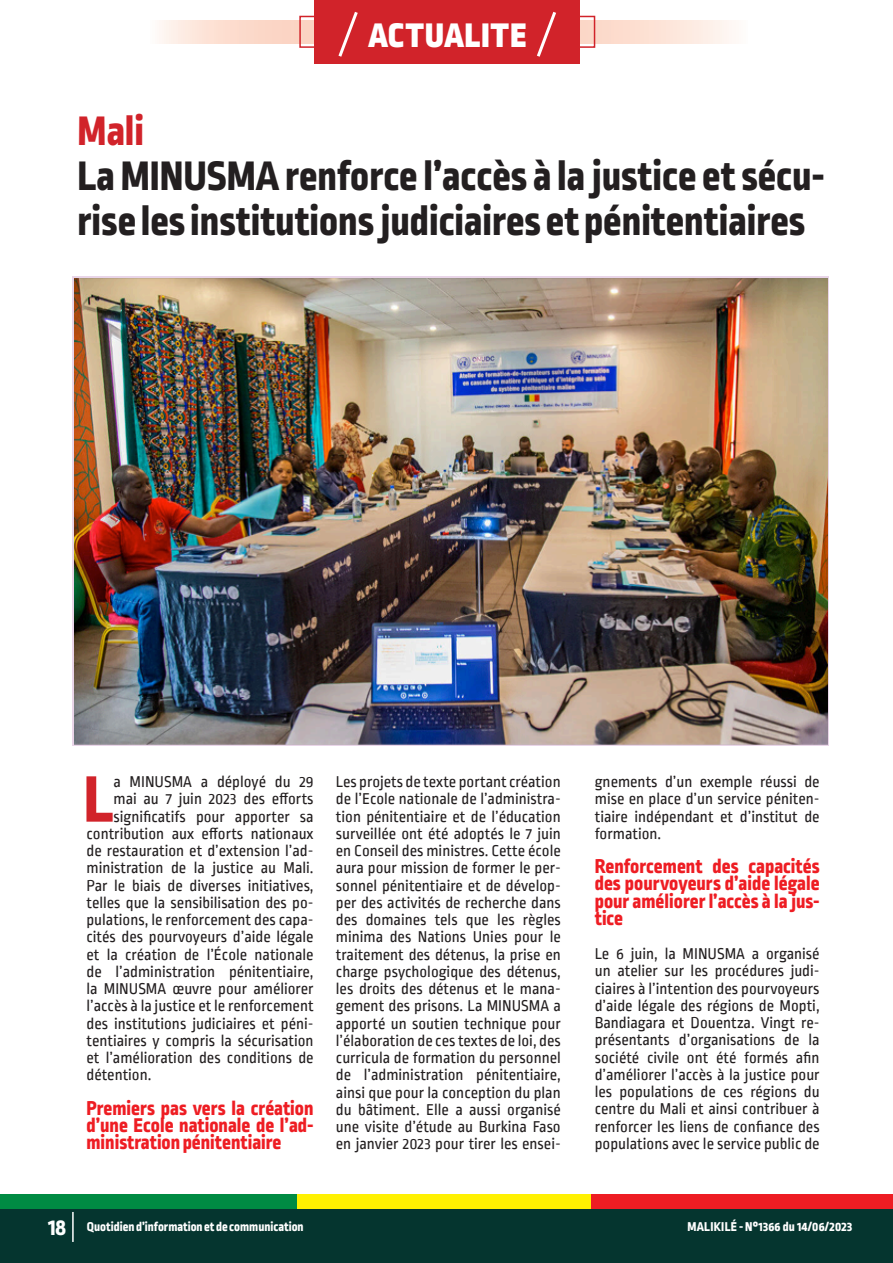
<style>
.page{position:relative;width:893px;height:1263px;background:#fff}
.page>*{position:absolute;margin:0;border:0;box-sizing:border-box;transform-origin:0 0}
.t1{font:800 69.15px "Ropa Sans Pro";color:#d1232a}
.t2{font:800 43.5px/45px "Ropa Sans Pro";color:#231f20}
.t3{font:800 43.5px "Ropa Sans Pro";color:#d1232a}
.t4{font:900 36px "Ropa Sans Pro";letter-spacing:.03em;color:#fff}
.t5{font:800 24px "Ropa Sans Pro";color:#fff}
.t6{font:800 21px/17.2px "Ropa Sans Pro";color:#ee1d23;text-align:justify}
.t7{font:16.5px/17.2px "Ropa Sans PTT";color:#231f20;text-align:justify}
.t8{font:800 13.5px "Ropa Sans Pro";color:#fff}
.t9{font:800 13.5px "Ropa Sans Pro";letter-spacing:.02em;color:#fff}
</style>
<div class="page">
<div style="left:0;top:1195px;width:297px;height:17px;background:#008b43"></div>
<div style="left:297px;top:1195px;width:297px;height:17px;background:#fff101"></div>
<div style="left:592px;top:1195px;width:301px;height:17px;background:#ee1d23"></div>
<div style="left:0;top:1209px;width:893px;height:54px;background:#05352f"></div>
<hr style="left:72px;top:1212px;width:2px;height:30px;background:#fff">
<img style="left:73px;top:277px;width:755px;height:468px">
<svg style="left:159px;top:21px;width:573px;height:23px;background:#fce0d4"></svg>
<div style="left:299px;top:16px;width:296px;height:32px;border:2px solid #d1232a"></div>
<div style="left:315px;top:0;width:265px;height:64px;background:#d1232a"></div>
<svg style="left:338px;top:12px;width:20px;height:45px"></svg>
<svg style="left:537px;top:11px;width:19px;height:46px"></svg>
<p class="t4" style="left:368px;top:13px;width:159px">ACTUALITE</p>
<p class="t3" style="left:78px;top:106px;width:68px">Mali</p>
<p class="t2" style="left:78px;top:156px;width:749px">La MINUSMA renforce l’accès à la justice et sécu&shy;rise les institutions judiciaires et pénitentiaires</p>
<p class="t1" style="left:83px;top:759px;width:32px">L</p>
<p class="t7" style="left:113px;top:774px;width:202px">a MINUSMA a déployé du 29</p>
<p class="t7" style="left:113px;top:791px;width:202px">mai au 7 juin 2023 des efforts</p>
<p class="t7" style="left:113px;top:809px;width:202px">significatifs pour apporter sa</p>
<p class="t7" style="left:86px;top:826px;width:229px">contribution aux efforts nationaux</p>
<p class="t7" style="left:86px;top:843px;width:229px">de restauration et d’extension l’ad-</p>
<p class="t7" style="left:86px;top:860px;width:229px">ministration de la justice au Mali.</p>
<p class="t7" style="left:86px;top:878px;width:229px">Par le biais de diverses initiatives,</p>
<p class="t7" style="left:86px;top:895px;width:229px">telles que la sensibilisation des po-</p>
<p class="t7" style="left:86px;top:912px;width:229px">pulations, le renforcement des capa-</p>
<p class="t7" style="left:86px;top:929px;width:229px">cités des pourvoyeurs d’aide légale</p>
<p class="t7" style="left:86px;top:947px;width:229px">et la création de l’École nationale</p>
<p class="t7" style="left:86px;top:964px;width:229px">de l’administration pénitentiaire,</p>
<p class="t7" style="left:86px;top:981px;width:229px">la MINUSMA œuvre pour améliorer</p>
<p class="t7" style="left:86px;top:998px;width:229px">l’accès à la justice et le renforcement</p>
<p class="t7" style="left:86px;top:1016px;width:229px">des institutions judiciaires et péni-</p>
<p class="t7" style="left:86px;top:1033px;width:229px">tentiaires y compris la sécurisation</p>
<p class="t7" style="left:86px;top:1050px;width:229px">et l’amélioration des conditions de</p>
<p class="t7" style="left:86px;top:1067px;width:66px">détention.</p>
<p class="t6" style="left:86px;top:1100px;width:229px">Premiers pas vers la création d’une Ecole nationale de l’ad&shy;ministration pénitentiaire</p>
<p class="t7" style="left:336px;top:774px;width:226px">Les projets de texte portant création de l’Ecole nationale de l’administra&shy;tion pénitentiaire et de l’éducation surveillée ont été adoptés le 7 juin en Conseil des ministres. Cette école aura pour mission de former le per&shy;sonnel pénitentiaire et de dévelop&shy;per des activités de recherche dans des domaines tels que les règles minima des Nations Unies pour le traitement des détenus, la prise en charge psychologique des détenus, les droits des détenus et le mana&shy;gement des prisons. La MINUSMA a apporté un soutien technique pour l’élaboration de ces textes de loi, des curricula de formation du personnel de l’administration pénitentiaire, ainsi que pour la conception du plan du bâtiment. Elle a aussi organisé une visite d’étude au Burkina Faso en janvier 2023 pour tirer les ensei-</p>
<p class="t7" style="left:595px;top:774px;width:226px">gnements d’un exemple réussi de mise en place d’un service péniten&shy;tiaire indépendant et d’institut de formation.</p>
<p class="t6" style="left:595px;top:859px;width:226px">Renforcement des capacités des pourvoyeurs d’aide légale pour améliorer l’accès à la jus&shy;tice</p>
<p class="t7" style="left:595px;top:946px;width:226px">Le 6 juin, la MINUSMA a organisé un atelier sur les procédures judi&shy;ciaires à l’intention des pourvoyeurs d’aide légale des régions de Mopti, Bandiagara et Douentza. Vingt re&shy;présentants d’organisations de la société civile ont été formés afin d’améliorer l’accès à la justice pour les populations de ces régions du centre du Mali et ainsi contribuer à renforcer les liens de confiance des populations avec le service public de</p>
<h3 class="t5" style="left:48px;top:1213px;width:20px">18</h3>
<p class="t8" style="left:87px;top:1219px;width:218px">Quotidien d’information et de communication</p>
<p class="t9" style="left:687px;top:1219px;width:166px">MALIKILÉ - N°1366 du 14/06/2023</p>
</div>
